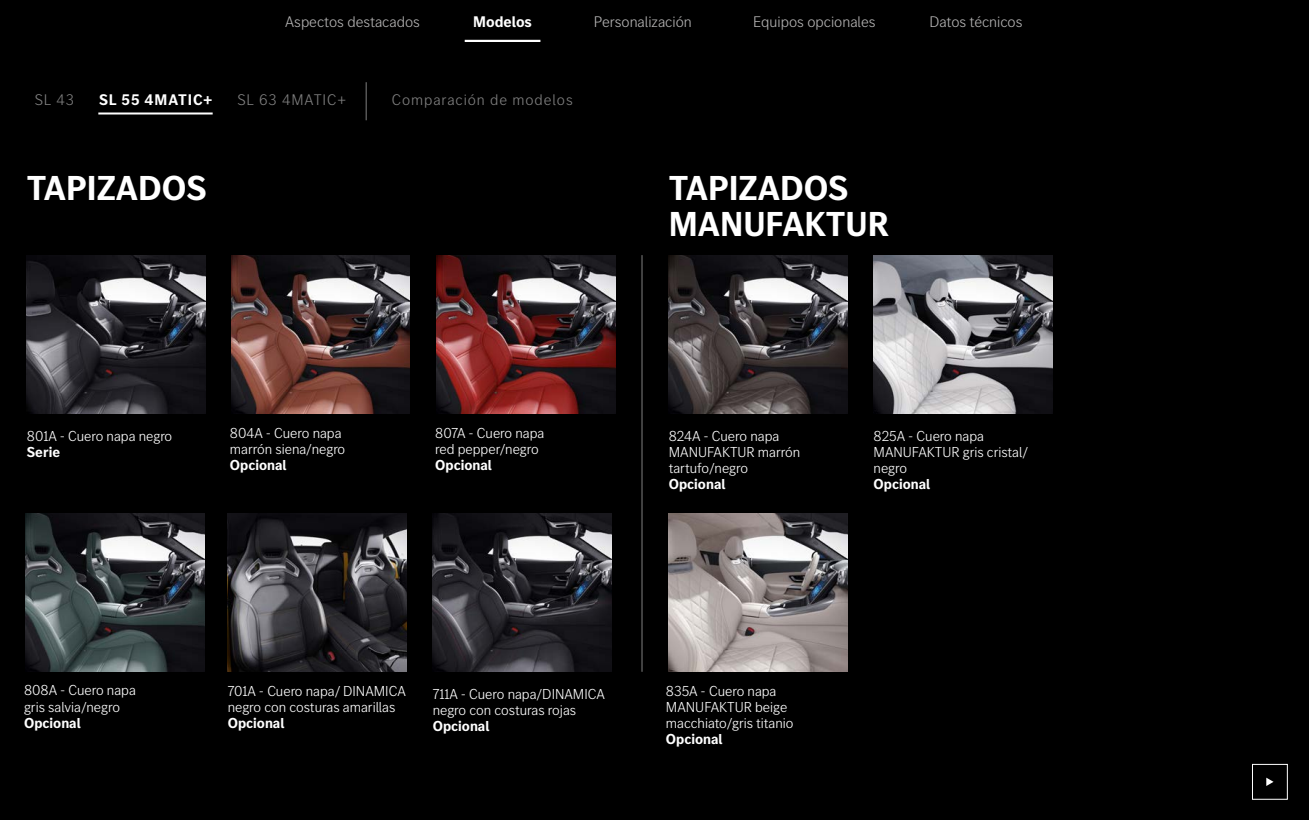
<style>
.page{position:relative;width:1309px;height:820px;background:#fff}
.page>*{position:absolute;margin:0;border:0;box-sizing:border-box;transform-origin:0 0}
.t1{font:700 36px/36px "MB Corpo S Title";color:#fff}
.t2{font:300 16px "MB Corpo S Title";color:#b3b2b2}
.t3{font:300 16px "MB Corpo S Title";letter-spacing:.06em;color:#808080}
.t4{font:700 16px "MB Corpo S Title";letter-spacing:.06em;color:#fff}
.t5{font:700 16px "MB Corpo S Title";color:#fff}
.t6{font:300 15px/16px "MB Corpo S Title";color:#fff}
.t7{font:700 15px "MB Corpo S Title";color:#fff}
</style>
<div class="page">
<div style="left:0;top:0;width:1309px;height:43px;background:#000"></div>
<hr style="left:465px;top:40px;width:75px;height:3px;background:#fff">
<div style="left:0;top:43px;width:1309px;height:777px;background:#000"></div>
<div style="left:1252px;top:764px;width:36px;height:36px;border:1px solid #fff"></div>
<svg style="left:1266px;top:778px;width:8px;height:8px"></svg>
<img style="left:669px;top:255px;width:178px;height:159px">
<img style="left:874px;top:255px;width:178px;height:159px">
<img style="left:669px;top:513px;width:178px;height:159px">
<img style="left:27px;top:255px;width:178px;height:159px">
<img style="left:433px;top:513px;width:178px;height:159px">
<img style="left:231px;top:255px;width:179px;height:159px">
<img style="left:26px;top:513px;width:178px;height:159px">
<img style="left:228px;top:513px;width:178px;height:159px">
<img style="left:437px;top:255px;width:178px;height:159px">
<hr style="left:642px;top:255px;width:1px;height:417px;background:#808080">
<hr style="left:98px;top:113px;width:115px;height:2px;background:#fff">
<hr style="left:366px;top:82px;width:1px;height:38px;background:#808080">
<p class="t2" style="left:285px;top:12px;width:136px">Aspectos destacados</p>
<p class="t5" style="left:473px;top:11px;width:60px">Modelos</p>
<p class="t2" style="left:594px;top:12px;width:99px">Personalización</p>
<p class="t2" style="left:753px;top:12px;width:124px">Equipos opcionales</p>
<p class="t2" style="left:929px;top:12px;width:95px">Datos técnicos</p>
<p class="t3" style="left:35px;top:89px;width:41px">SL 43</p>
<p class="t4" style="left:99px;top:89px;width:115px">SL 55 4MATIC+</p>
<p class="t3" style="left:237px;top:89px;width:110px">SL 63 4MATIC+</p>
<p class="t3" style="left:392px;top:89px;width:182px">Comparación de modelos</p>
<h1 class="t1" style="left:27px;top:168px;width:181px">TAPIZADOS</h1>
<h1 class="t1" style="left:669px;top:168px;width:222px">TAPIZADOS<br>MANUFAKTUR</h1>
<p class="t6" style="left:27px;top:427px;width:147px">801A - Cuero napa negro</p>
<p class="t7" style="left:27px;top:442px;width:35px">Serie</p>
<p class="t6" style="left:230px;top:424px;width:117px">804A - Cuero napa marrón siena/negro</p>
<p class="t7" style="left:230px;top:455px;width:58px">Opcional</p>
<p class="t6" style="left:435px;top:424px;width:111px">807A - Cuero napa red pepper/negro</p>
<p class="t7" style="left:435px;top:455px;width:58px">Opcional</p>
<p class="t6" style="left:669px;top:427px;width:133px">824A - Cuero napa<br>MANUFAKTUR marrón tartufo/negro</p>
<p class="t7" style="left:669px;top:474px;width:58px">Opcional</p>
<p class="t6" style="left:874px;top:427px;width:156px">825A - Cuero napa<br>MANUFAKTUR gris cristal/ negro</p>
<p class="t7" style="left:874px;top:474px;width:58px">Opcional</p>
<p class="t6" style="left:24px;top:682px;width:113px">808A - Cuero napa gris salvia/negro</p>
<p class="t7" style="left:24px;top:713px;width:58px">Opcional</p>
<p class="t6" style="left:228px;top:682px;width:180px">701A - Cuero napa/ DINAMICA negro con costuras amarillas</p>
<p class="t7" style="left:228px;top:713px;width:58px">Opcional</p>
<p class="t6" style="left:433px;top:685px;width:174px">711A - Cuero napa/DINAMICA negro con costuras rojas</p>
<p class="t7" style="left:433px;top:716px;width:58px">Opcional</p>
<p class="t6" style="left:666px;top:682px;width:129px">835A - Cuero napa<br>MANUFAKTUR beige macchiato/gris titanio</p>
<p class="t7" style="left:666px;top:729px;width:58px">Opcional</p>
</div>
